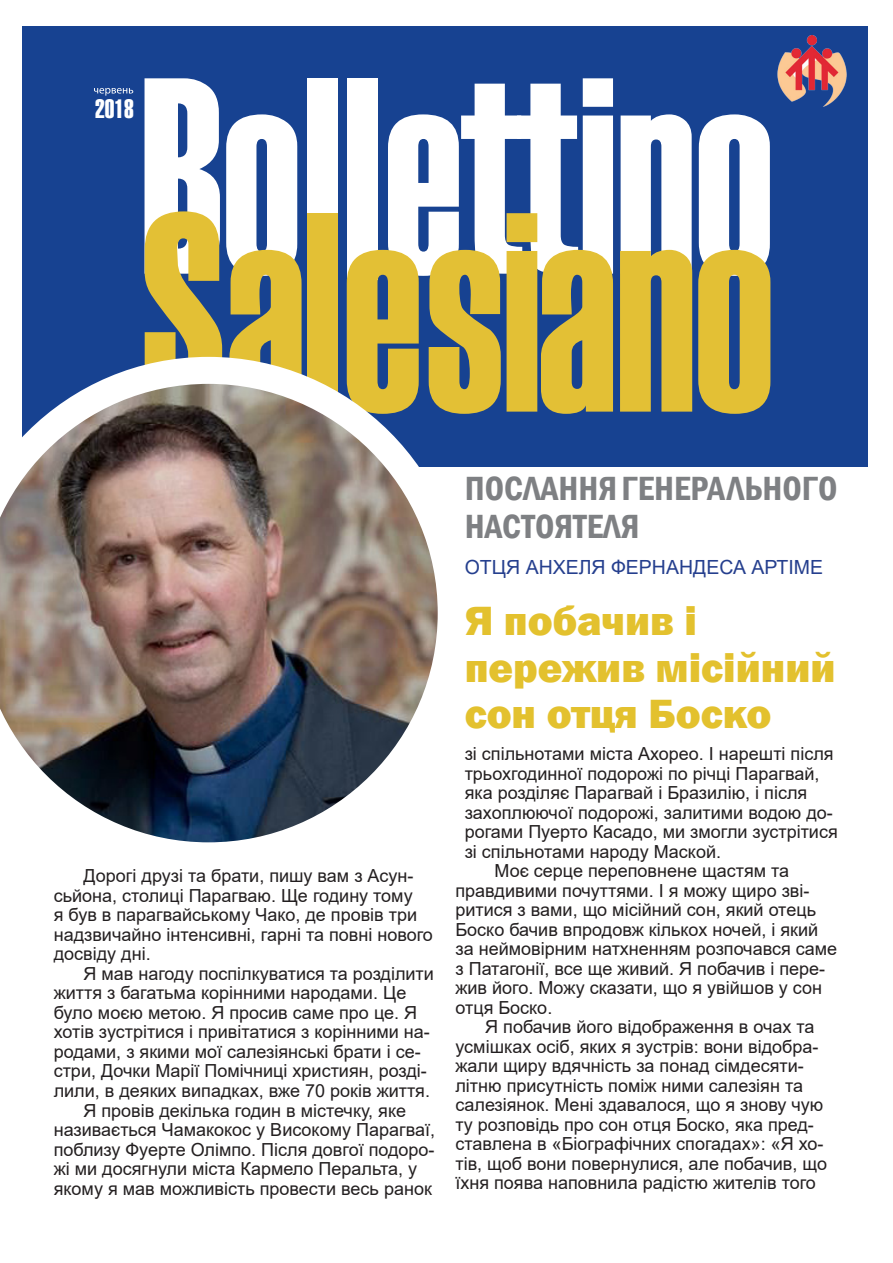
<style>
.page{position:relative;width:893px;height:1263px;background:#fff}
.page>*{position:absolute;margin:0;border:0;box-sizing:border-box;transform-origin:0 0}
.Normale{font:800 42px/46.2px "Franklin Gothic";color:#e3c12e}
.Normale-2{font:600 condensed 34.5px/38px "Franklin Gothic";color:#7e8083}
.t1{font:26.25px "Helios Extra Compressed";color:#fff}
.Normale-3{font:19.5px "Arial";color:#253f8e}
.Normale-4{font:18px/19.5px "Arial";color:#231f20}
</style>
<div class="page">
<div style="left:23px;top:26px;width:845px;height:440px;background:#174291"></div>
<div style="left:307px;top:78px;width:30px;height:196px;background:#fff"></div>
<svg style="left:145px;top:78px;width:157px;height:279px"></svg>
<div style="left:307px;top:213px;width:30px;height:199px;background:#e3c035"></div>
<svg style="left:347px;top:78px;width:266px;height:336px"></svg>
<svg style="left:620px;top:114px;width:72px;height:298px;background:#d1c791"></svg>
<svg style="left:698px;top:114px;width:72px;height:300px;background:#ccc491"></svg>
<img style="left:0;top:357px;width:465px;height:486px">
<img style="left:777px;top:36px;width:70px;height:71px">
<svg style="left:94px;top:88px;width:39px;height:8px"></svg>
<h3 class="t1" style="left:95px;top:94px;width:40px">2018</h3>
<p class="Normale-4" style="left:54px;top:866px;width:381px;text-indent:30px">Дорогі друзі та брати, пишу вам з Асун&shy;сьйона, столиці Парагваю. Ще годину тому<br>я був в парагвайському Чако, де провів три надзвичайно інтенсивні, гарні та повні нового досвіду дні.</p>
<p class="Normale-4" style="left:54px;top:964px;width:382px;text-indent:30px">Я мав нагоду поспілкуватися та розділити життя з багатьма корінними народами. Це було моєю метою. Я просив саме про це. Я хотів зустрітися і привітатися з корінними на&shy;родами, з якими мої салезіянські брати і се&shy;стри, Дочки Марії Помічниці християн, розді&shy;лили, в деяких випадках, вже 70 років життя.</p>
<p class="Normale-4" style="left:54px;top:1100px;width:383px;text-indent:30px">Я провів декілька годин в містечку, яке називається Чамакокос у Високому Парагваї, поблизу Фуерте Олімпо. Після довгої подоро&shy;жі ми досягнули міста Кармело Перальта, у якому я мав можливість провести весь ранок</p>
<p class="Normale-2" style="left:465px;top:469px;width:374px">ПОСЛАННЯ ГЕНЕРАЛЬНОГО<br>НАСТОЯТЕЛЯ</p>
<p class="Normale-3" style="left:465px;top:554px;width:360px">ОТЦЯ АНХЕЛЯ ФЕРНАНДЕСА АРТІМЕ</p>
<p class="Normale" style="left:465px;top:598px;width:372px">Я побачив і пережив місійний сон отця Боско</p>
<p class="Normale-4" style="left:465px;top:744px;width:375px">зі спільнотами міста Ахорео. І нарешті після трьохгодинної подорожі по річці Парагвай, яка розділяє Парагвай і Бразилію, і після захоплюючої подорожі, залитими водою до&shy;рогами Пуерто Касадо, ми змогли зустрітися зі спільнотами народу Маской.</p>
<p class="Normale-4" style="left:455px;top:861px;width:383px;text-indent:39px">Моє серце переповнене щастям та правдивими почуттями. І я можу щиро зві&shy;ритися з вами, що місійний сон, який отець Боско бачив впродовж кількох ночей, і який за неймовірним натхненням розпочався саме з Патагонії, все ще живий. Я побачив і пере&shy;жив його. Можу сказати, що я увійшов у сон отця Боско.</p>
<p class="Normale-4" style="left:455px;top:1017px;width:373px;text-indent:30px">Я побачив його відображення в очах та усмішках осіб, яких я зустрів: вони відобра&shy;жали щиру вдячність за понад сімдесяти&shy;літню присутність поміж ними салезіян та салезіянок. Мені здавалося, що я знову чую ту розповідь про сон отця Боско, яка пред&shy;ставлена в «Біографічних спогадах»: «Я хо&shy;тів, щоб вони повернулися, але побачив, що їхня поява наповнила радістю жителів того</p>
</div>
